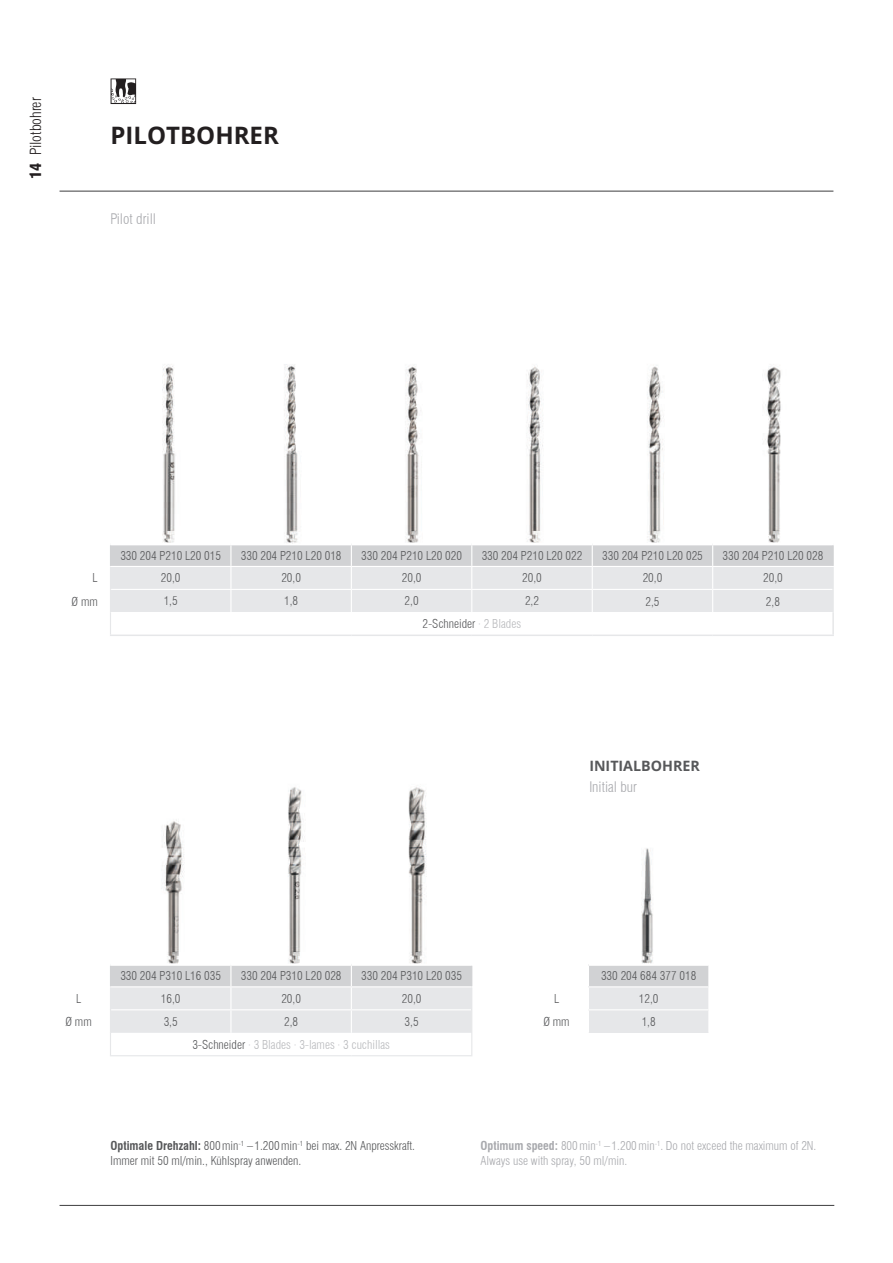
<style>
.page{position:relative;width:893px;height:1263px;background:#fff}
.page>*{position:absolute;margin:0;border:0;box-sizing:border-box;transform-origin:0 0}
.t1{font:700 24px "Open Sans";color:#231f20}
.t2{font:300 condensed 15px "Swiss 721 BT";color:#231f20}
.t3{font:900 condensed 15px "Swiss 721 BT";color:#231f20}
.t4{font:300 condensed 14.25px "Swiss 721 BT";color:#a8a9ad}
.t5{font:700 14.25px "Open Sans";color:#57585a}
.t6{font:300 condensed 12px/15px "Swiss 721 BT";color:#57585a}
.t7{font:300 condensed 12px/15px "Swiss 721 BT";color:#a8a9ad}
.t8{font:300 condensed 12px "Swiss 721 BT";color:#b8b9bc}
.s1{color:#b8b9bc}
.s2{color:#57585a}
.s3{font-weight:700}
</style>
<div class="page">
<hr style="left:60px;top:191px;width:773px;height:1px;background:#3e3e3f">
<hr style="left:60px;top:1205px;width:774px;height:1px;background:#3e3e3f">
<svg style="left:111px;top:78px;width:25px;height:26px"></svg>
<div style="left:588px;top:964px;width:121px;height:23px;background:#d1d2d4"></div>
<div style="left:588px;top:987px;width:121px;height:23px;background:#e6e7e9"></div>
<div style="left:588px;top:1010px;width:121px;height:23px;background:#e6e7e9"></div>
<hr style="left:588px;top:986px;width:121px;height:1px;background:#fff">
<hr style="left:588px;top:1009px;width:121px;height:1px;background:#fff">
<svg style="left:708px;top:966px;width:1px;height:67px"></svg>
<hr style="left:588px;top:962px;width:121px;height:4px;background:#fff">
<svg style="left:588px;top:966px;width:1px;height:67px"></svg>
<img style="left:641px;top:848px;width:12px;height:116px">
<hr style="left:110px;top:634px;width:121px;height:2px;background:#e6e7e9">
<hr style="left:231px;top:634px;width:120px;height:2px;background:#e6e7e9">
<hr style="left:351px;top:634px;width:121px;height:2px;background:#e6e7e9">
<hr style="left:472px;top:634px;width:120px;height:2px;background:#e6e7e9">
<hr style="left:592px;top:634px;width:121px;height:2px;background:#e6e7e9">
<hr style="left:713px;top:634px;width:121px;height:2px;background:#e6e7e9">
<svg style="left:110px;top:544px;width:724px;height:90px"></svg>
<hr style="left:110px;top:1055px;width:121px;height:1px;background:#e6e7e9">
<hr style="left:231px;top:1055px;width:120px;height:1px;background:#e6e7e9">
<hr style="left:351px;top:1055px;width:121px;height:1px;background:#e6e7e9">
<svg style="left:110px;top:964px;width:362px;height:91px"></svg>
<img style="left:527px;top:366px;width:16px;height:177px">
<img style="left:162px;top:364px;width:13px;height:179px">
<img style="left:765px;top:367px;width:16px;height:176px">
<img style="left:288px;top:787px;width:16px;height:177px">
<img style="left:647px;top:365px;width:17px;height:178px">
<img style="left:162px;top:820px;width:22px;height:144px">
<img style="left:405px;top:364px;width:16px;height:179px">
<img style="left:284px;top:364px;width:14px;height:180px">
<img style="left:408px;top:787px;width:19px;height:177px">
<p class="t2" style="left:27px;top:155px;width:59px;rotate:-90deg">Pilotbohrer</p>
<p class="t3" style="left:27px;top:179px;width:18px;rotate:-90deg">14</p>
<h1 class="t1" style="left:111px;top:119px;width:170px">PILOTBOHRER</h1>
<p class="t4" style="left:111px;top:210px;width:47px">Pilot drill</p>
<p class="t6" style="left:120px;top:548px;width:102px">330 204 P210 L20 015</p>
<p class="t6" style="left:241px;top:548px;width:102px">330 204 P210 L20 018</p>
<p class="t6" style="left:361px;top:548px;width:102px">330 204 P210 L20 020</p>
<p class="t6" style="left:482px;top:548px;width:102px">330 204 P210 L20 022</p>
<p class="t6" style="left:602px;top:548px;width:102px">330 204 P210 L20 025</p>
<p class="t6" style="left:723px;top:548px;width:102px">330 204 P210 L20 028</p>
<p class="t6" style="left:93px;top:571px;width:7px">L</p>
<p class="t6" style="left:161px;top:571px;width:21px">20,0</p>
<p class="t6" style="left:281px;top:571px;width:21px">20,0</p>
<p class="t6" style="left:402px;top:571px;width:21px">20,0</p>
<p class="t6" style="left:522px;top:571px;width:21px">20,0</p>
<p class="t6" style="left:643px;top:571px;width:21px">20,0</p>
<p class="t6" style="left:763px;top:571px;width:21px">20,0</p>
<p class="t6" style="left:72px;top:594px;width:28px">Ø mm</p>
<p class="t6" style="left:164px;top:594px;width:16px">1,5</p>
<p class="t6" style="left:284px;top:594px;width:16px">1,8</p>
<p class="t6" style="left:405px;top:594px;width:16px">2,0</p>
<p class="t6" style="left:525px;top:594px;width:16px">2,2</p>
<p class="t6" style="left:645px;top:594px;width:16px">2,5</p>
<p class="t6" style="left:766px;top:594px;width:16px">2,8</p>
<p class="t6" style="left:423px;top:616px;width:100px">2-Schneider <span class="s1">· 2 Blades</span></p>
<p class="t6" style="left:120px;top:968px;width:102px">330 204 P310 L16 035</p>
<p class="t6" style="left:241px;top:968px;width:102px">330 204 P310 L20 028</p>
<p class="t6" style="left:361px;top:968px;width:102px">330 204 P310 L20 035</p>
<p class="t6" style="left:76px;top:991px;width:7px">L</p>
<p class="t6" style="left:161px;top:991px;width:21px">16,0</p>
<p class="t6" style="left:281px;top:991px;width:21px">20,0</p>
<p class="t6" style="left:402px;top:991px;width:21px">20,0</p>
<p class="t6" style="left:66px;top:1014px;width:28px">Ø mm</p>
<p class="t6" style="left:164px;top:1014px;width:16px">3,5</p>
<p class="t6" style="left:284px;top:1014px;width:16px">2,8</p>
<p class="t6" style="left:405px;top:1014px;width:16px">3,5</p>
<p class="t8" style="left:192px;top:1037px;width:199px"><span class="s2">3-Schneider</span> · 3 Blades · 3-lames · 3 cuchillas</p>
<p class="t5" style="left:589px;top:756px;width:112px">INITIALBOHRER</p>
<p class="t4" style="left:589px;top:778px;width:49px">Initial bur</p>
<p class="t6" style="left:601px;top:968px;width:97px">330 204 684 377 018</p>
<p class="t6" style="left:554px;top:991px;width:7px">L</p>
<p class="t6" style="left:639px;top:991px;width:21px">12,0</p>
<p class="t6" style="left:543px;top:1014px;width:28px">Ø mm</p>
<p class="t6" style="left:642px;top:1014px;width:16px">1,8</p>
<p class="t6" style="left:111px;top:1138px;width:306px"><span class="s3">Optimale Drehzahl:</span> 800min<sup>-1</sup> – 1.200min<sup>-1</sup> bei max. 2N Anpresskraft.<br>Immer mit 50 ml/min., Kühlspray anwenden.</p>
<p class="t7" style="left:480px;top:1138px;width:337px"><span class="s3">Optimum speed:</span> 800min<sup>-1</sup> –1.200min<sup>-1</sup>. Do not exceed the maximum of 2N.<br>Always use with spray, 50 ml/min.</p>
</div>
